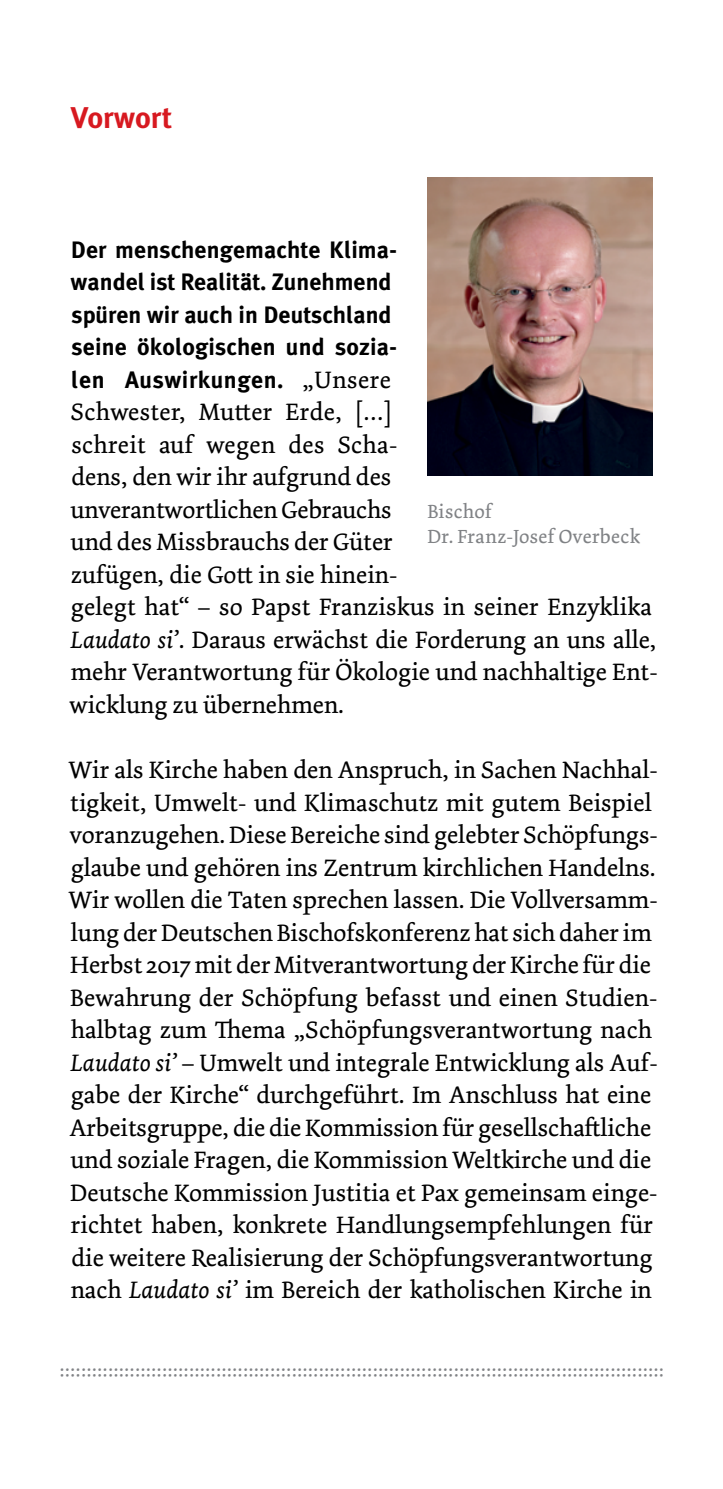
<style>
.page{position:relative;width:723px;height:1489px;background:#fff}
.page>*{position:absolute;margin:0;border:0;box-sizing:border-box;transform-origin:0 0}
.t1{font:700 30px "Meta Plus";color:#d71920}
.t2{font:25px/32.5px "Dolly Pro";color:#000}
.t3{font:700 23.75px/32.5px "Meta Plus";letter-spacing:.005em;color:#000}
.t4{font:20px "Dolly Pro Regular Small Caps";color:#808285}
.t5{font:20px/25px "Dolly Pro";letter-spacing:.015em;color:#808285}
.s1{font-family:"Dolly Pro";font-weight:400;font-size:25px}
.s2{font-style:italic}
</style>
<div class="page">
<img style="left:427px;top:177px;width:225px;height:299px">
<p class="t1" style="left:71px;top:100px;width:103px">Vorwort</p>
<p class="t3" style="left:71px;top:233px;width:328px">Der menschengemachte Klima&shy;wandel ist Realität. Zunehmend spüren wir auch in Deutschland seine ökologischen und sozia&shy;len Auswirkungen. <span class="s1">„Unsere</span></p>
<p class="t2" style="left:70px;top:396px;width:590px">Schwester, Mutter Erde, […]<br>schreit auf wegen des Scha-<br>dens, den wir ihr aufgrund des<br>unverantwortlichen Gebrauchs<br>und des Missbrauchs der Güter<br>zufügen, die Gott in sie hinein-<br>gelegt hat“ – so Papst Franziskus in seiner Enzyklika <span class="s2">Laudato si’</span>. Daraus erwächst die Forderung an uns alle, mehr Verantwortung für Ökologie und nachhaltige Ent&shy;wicklung zu übernehmen.</p>
<p class="t2" style="left:69px;top:753px;width:590px">Wir als Kirche haben den Anspruch, in Sachen Nachhal&shy;tigkeit, Umwelt- und Klimaschutz mit gutem Beispiel voranzugehen. Diese Bereiche sind gelebter Schöpfungs&shy;glaube und gehören ins Zentrum kirchlichen Handelns.<br>Wir wollen die Taten sprechen lassen. Die Vollversamm&shy;lung der Deutschen Bischofskonferenz hat sich daher im Herbst 2017 mit der Mitverantwortung der Kirche für die Bewahrung der Schöpfung befasst und einen Studien&shy;halbtag zum Thema „Schöpfungsverantwortung nach <span class="s2">Laudato si’</span> – Umwelt und integrale Entwicklung als Auf&shy;gabe der Kirche“ durchgeführt. Im Anschluss hat eine Arbeitsgruppe, die die Kommission für gesellschaftliche und soziale Fragen, die Kommission Weltkirche und die Deutsche Kommission Justitia et Pax gemeinsam einge&shy;richtet haben, konkrete Handlungsempfehlungen für die weitere Realisierung der Schöpfungsverantwortung nach <span class="s2">Laudato si’</span> im Bereich der katholischen Kirche in</p>
<p class="t5" style="left:427px;top:498px;width:214px">Bischof<br>Dr. Franz-Josef Overbeck</p>
<p class="t4" style="left:59px;top:1357px;width:606px">::::::::::::::::::::::::::::::::::::::::::::::::::::::::::::::::::::::::::::::::::::::::::::::::::::::::::::::::</p>
</div>
